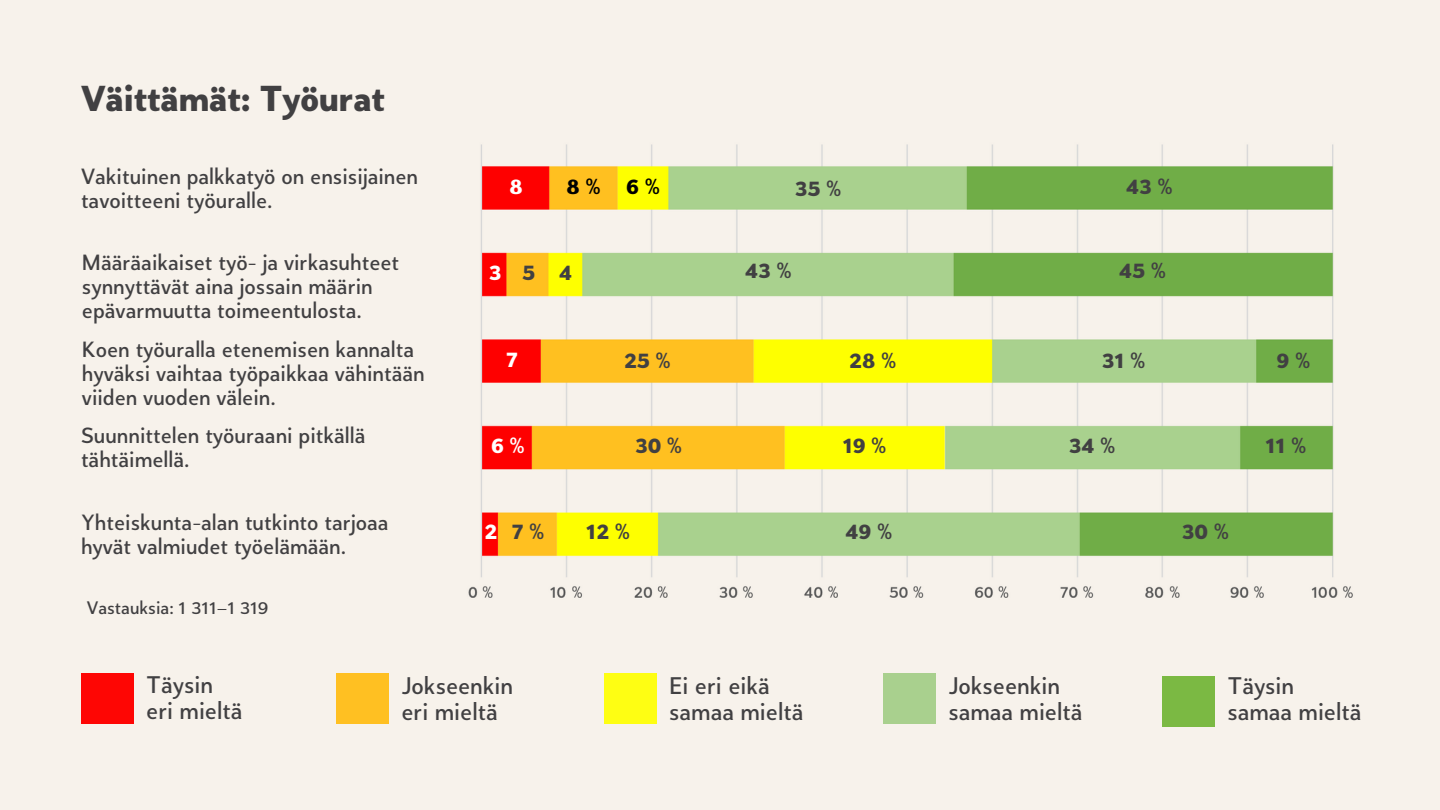
<style>
.page{position:relative;width:1440px;height:810px;background:#f7f2eb}
.page>*{position:absolute;margin:0;border:0;box-sizing:border-box;transform-origin:0 0}
.t1{font:700 36px "Proda Sans";color:#414042}
.t2{font:24px/26.2px "Proda Sans";color:#414042}
.t3{font:22px/24px "Proda Sans";color:#414042}
.t4{font:700 22px "Proda Sans";color:#414042}
.t5{font:700 22px "Proda Sans";color:#fff}
.t6{font:700 22px "Proda Sans";color:#000}
.t7{font:18.1px "Proda Sans";color:#414042}
</style>
<div class="page">
<div style="left:81px;top:673px;width:53px;height:50px;background:#fe0604"></div>
<div style="left:336px;top:673px;width:53px;height:51px;background:#ffc022"></div>
<div style="left:604px;top:674px;width:52px;height:50px;background:#fefe13"></div>
<div style="left:883px;top:674px;width:52px;height:50px;background:#a9d08e"></div>
<div style="left:1162px;top:676px;width:52px;height:50px;background:#7bb943"></div>
<img style="left:468px;top:144px;width:885px;height:454px">
<div style="left:453px;top:163px;width:26px;height:395px;background:#f7f2eb"></div>
<p class="t1" style="left:81px;top:84px;width:305px">Väittämät: Työurat</p>
<p class="t3" style="left:81px;top:167px;width:339px">Vakituinen palkkatyö on ensisijainen tavoitteeni työuralle.</p>
<p class="t3" style="left:82px;top:253px;width:319px">Määräaikaiset työ- ja virkasuhteet synnyttävät aina jossain määrin epävarmuutta toimeentulosta.</p>
<p class="t3" style="left:82px;top:339px;width:344px">Koen työuralla etenemisen kannalta hyväksi vaihtaa työpaikkaa vähintään viiden vuoden välein.</p>
<p class="t3" style="left:81px;top:426px;width:286px">Suunnittelen työuraani pitkällä tähtäimellä.</p>
<p class="t3" style="left:81px;top:512px;width:309px">Yhteiskunta-alan tutkinto tarjoaa hyvät valmiudet työelämään.</p>
<p class="t7" style="left:87px;top:601px;width:183px">Vastauksia: 1 311–1 319</p>
<p class="t5" style="left:510px;top:178px;width:15px">8</p>
<p class="t6" style="left:567px;top:178px;width:36px">8 %</p>
<p class="t6" style="left:626px;top:178px;width:35px">6 %</p>
<p class="t4" style="left:795px;top:179px;width:48px">35 %</p>
<p class="t4" style="left:1126px;top:178px;width:48px">43 %</p>
<p class="t5" style="left:489px;top:263px;width:14px">3</p>
<p class="t4" style="left:522px;top:263px;width:15px">5</p>
<p class="t4" style="left:745px;top:262px;width:48px">43 %</p>
<p class="t4" style="left:559px;top:263px;width:15px">4</p>
<p class="t4" style="left:1119px;top:262px;width:48px">45 %</p>
<p class="t5" style="left:506px;top:351px;width:13px">7</p>
<p class="t4" style="left:624px;top:351px;width:48px">25 %</p>
<p class="t4" style="left:849px;top:351px;width:49px">28 %</p>
<p class="t4" style="left:1102px;top:351px;width:45px">31 %</p>
<p class="t4" style="left:1277px;top:351px;width:35px">9 %</p>
<p class="t5" style="left:491px;top:437px;width:35px">6 %</p>
<p class="t4" style="left:1265px;top:437px;width:43px">11 %</p>
<p class="t4" style="left:635px;top:437px;width:49px">30 %</p>
<p class="t4" style="left:843px;top:437px;width:45px">19 %</p>
<p class="t4" style="left:1069px;top:437px;width:48px">34 %</p>
<p class="t5" style="left:485px;top:522px;width:14px">2</p>
<p class="t4" style="left:512px;top:522px;width:34px">7 %</p>
<p class="t4" style="left:586px;top:522px;width:45px">12 %</p>
<p class="t4" style="left:845px;top:522px;width:48px">49 %</p>
<p class="t4" style="left:1182px;top:522px;width:49px">30 %</p>
<p class="t2" style="left:146px;top:674px;width:68px">Täysin</p>
<p class="t2" style="left:146px;top:700px;width:98px">eri mieltä</p>
<p class="t2" style="left:401px;top:674px;width:113px">Jokseenkin eri mieltä</p>
<p class="t2" style="left:948px;top:674px;width:113px">Jokseenkin</p>
<p class="t2" style="left:669px;top:675px;width:102px">Ei eri eikä</p>
<p class="t2" style="left:669px;top:701px;width:136px">samaa mieltä</p>
<p class="t2" style="left:948px;top:701px;width:136px">samaa mieltä</p>
<p class="t2" style="left:1227px;top:674px;width:68px">Täysin</p>
<p class="t2" style="left:1227px;top:701px;width:136px">samaa mieltä</p>
</div>
